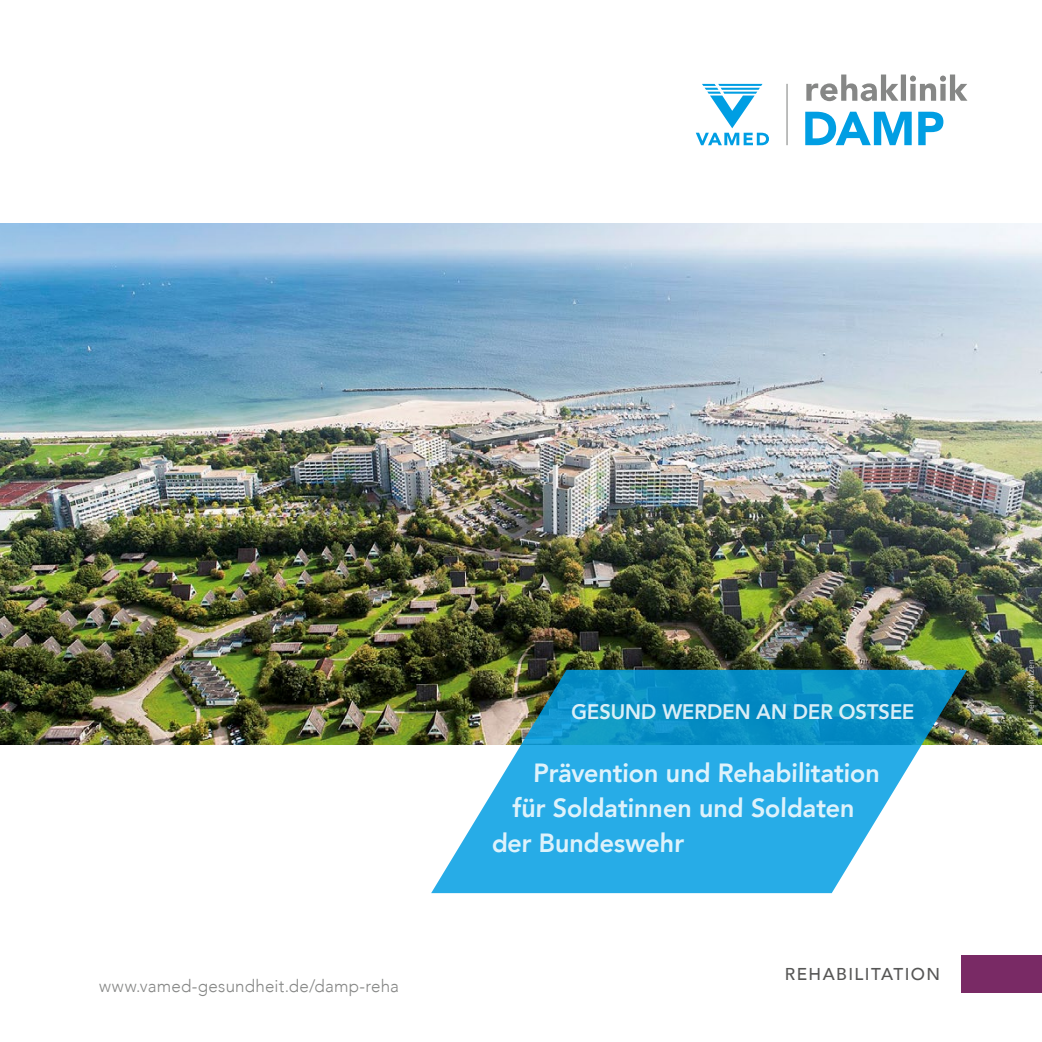
<style>
.page{position:relative;width:1042px;height:1042px;background:#fff}
.page>*{position:absolute;margin:0;border:0;box-sizing:border-box;transform-origin:0 0}
.t1{font:800 26.25px "Avenir";color:#fff}
.t2{font:800 21px "Avenir";color:#fff}
.t3{font:300 17.5px "Avenir";letter-spacing:.01em;color:#868786}
.t4{font:500 17.15px "Avenir";letter-spacing:.08em;color:#565655}
.t5{font:8.75px "Avenir";color:#fff}
</style>
<div class="page">
<svg style="left:806px;top:75px;width:161px;height:26px"></svg>
<svg style="left:805px;top:112px;width:138px;height:33px"></svg>
<hr style="left:786px;top:84px;width:1px;height:61px;background:#868786">
<svg style="left:696px;top:84px;width:73px;height:61px"></svg>
<img style="left:0;top:223px;width:1042px;height:521px">
<svg style="left:431px;top:670px;width:536px;height:223px;fill:#27ace7"></svg>
<div style="left:961px;top:955px;width:81px;height:37px;background:#792a65"></div>
<p class="t3" style="left:99px;top:976px;width:301px">www.vamed-gesundheit.de/damp-reha</p>
<p class="t2" style="left:571px;top:695px;width:345px">GESUND WERDEN AN DER OSTSEE</p>
<p class="t1" style="left:533px;top:753px;width:349px">Prävention und Rehabilitation</p>
<p class="t1" style="left:512px;top:788px;width:345px">für Soldatinnen und Soldaten</p>
<p class="t1" style="left:491px;top:823px;width:195px">der Bundeswehr</p>
<p class="t4" style="left:785px;top:959px;width:157px">REHABILITATION</p>
<p class="t5" style="left:1023px;top:715px;width:57px;rotate:-90deg">Henrik Matzen</p>
</div>
